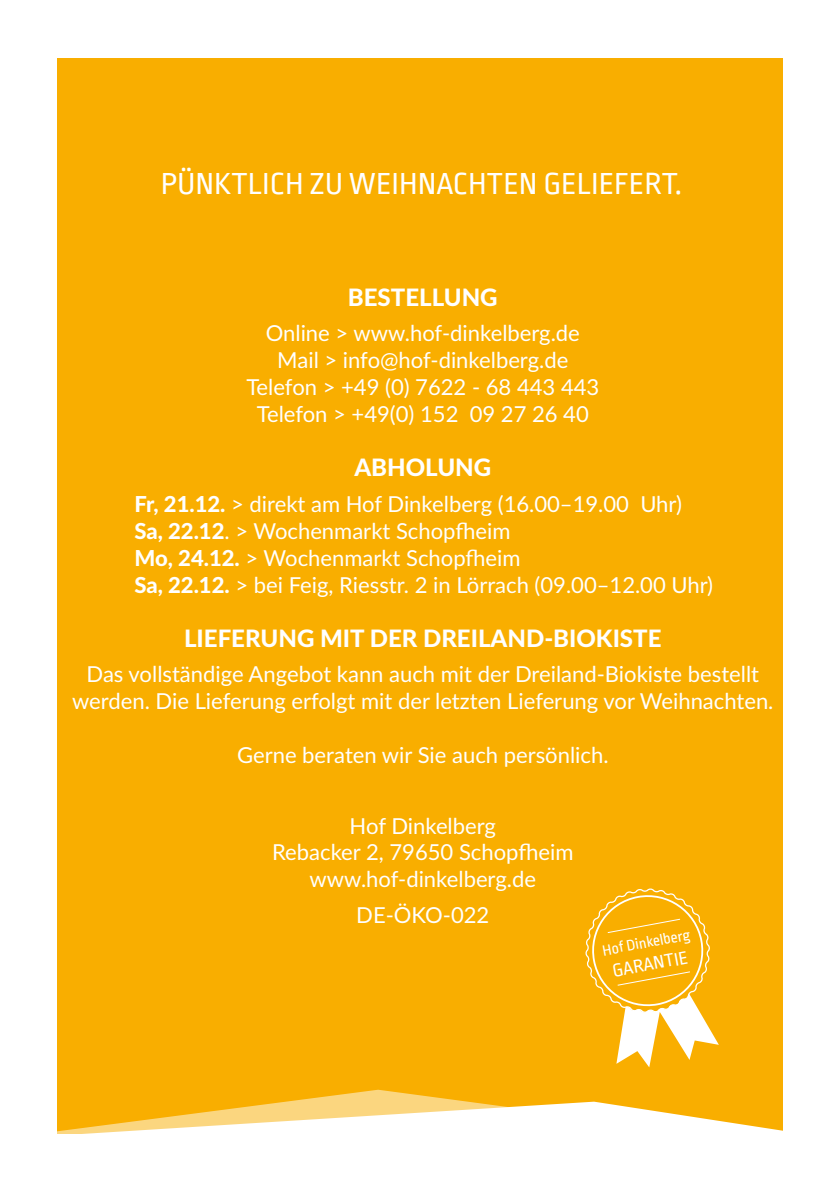
<style>
.page{position:relative;width:840px;height:1191px;background:#fff}
.page>*{position:absolute;margin:0;border:0;box-sizing:border-box;transform-origin:0 0}
.t1{font:32px "Ropa Sans";color:#fff}
.t2{font:800 24px "Lato";color:#fff}
.t3{font:22px/27px "Lato";color:#fff;text-align:center}
.t4{font:19.2px "Ropa Sans";color:#fff}
.t5{font:15.8px "Ropa Sans";color:#fff}
.s1{font-weight:800}
</style>
<div class="page">
<div style="left:57px;top:58px;width:725px;height:1104px;background:#f9ae00"></div>
<svg style="left:585px;top:888px;width:133px;height:179px"></svg>
<svg style="left:611px;top:1104px;width:171px;height:30px;fill:#fff"></svg>
<svg style="left:57px;top:1089px;width:554px;height:45px"></svg>
<div style="left:0;top:1134px;width:839px;height:57px;background:#fff"></div>
<p class="t1" style="left:161px;top:166px;width:522px">PÜNKTLICH ZU WEIHNACHTEN GELIEFERT.</p>
<p class="t2" style="left:348px;top:279px;width:151px">BESTELLUNG</p>
<p class="t3" style="left:265px;top:319px;width:315px">Online &gt; www.hof-dinkelberg.de</p>
<p class="t3" style="left:277px;top:346px;width:292px">Mail &gt; info@hof-dinkelberg.de</p>
<p class="t3" style="left:246px;top:373px;width:354px">Telefon &gt; +49 (0) 7622 - 68 443 443<br>Telefon &gt; +49(0) 152 09 27 26 40</p>
<p class="t2" style="left:354px;top:450px;width:138px">ABHOLUNG</p>
<p class="t3" style="left:134px;top:489px;width:548px"><span class="s1">Fr, 21.12.</span> &gt; direkt am Hof Dinkelberg (16.00–19.00 Uhr)</p>
<p class="t3" style="left:134px;top:516px;width:377px"><span class="s1">Sa, 22.12</span>. &gt; Wochenmarkt Schopfheim</p>
<p class="t3" style="left:134px;top:543px;width:387px"><span class="s1">Mo, 24.12.</span> &gt; Wochenmarkt Schopfheim</p>
<p class="t3" style="left:134px;top:570px;width:580px"><span class="s1">Sa, 22.12.</span> &gt; bei Feig, Riesstr. 2 in Lörrach (09.00–12.00 Uhr)</p>
<p class="t2" style="left:184px;top:620px;width:478px">LIEFERUNG MIT DER DREILAND-BIOKISTE</p>
<p class="t3" style="left:72px;top:660px;width:702px">Das vollständige Angebot kann auch mit der Dreiland-Biokiste bestellt werden. Die Lieferung erfolgt mit der letzten Lieferung vor Weihnachten.</p>
<p class="t3" style="left:237px;top:740px;width:373px">Gerne beraten wir Sie auch persönlich.</p>
<p class="t3" style="left:349px;top:811px;width:148px">Hof Dinkelberg</p>
<p class="t3" style="left:272px;top:837px;width:302px">Rebacker 2, 79650 Schopfheim</p>
<p class="t3" style="left:309px;top:864px;width:228px">www.hof-dinkelberg.de</p>
<p class="t3" style="left:356px;top:900px;width:134px">DE-ÖKO-022</p>
<p class="t5" style="left:600px;top:941px;width:90px;rotate:-10deg">Hof Dinkelberg</p>
<p class="t4" style="left:610px;top:960px;width:78px;rotate:-10deg">GARANTIE</p>
</div>
